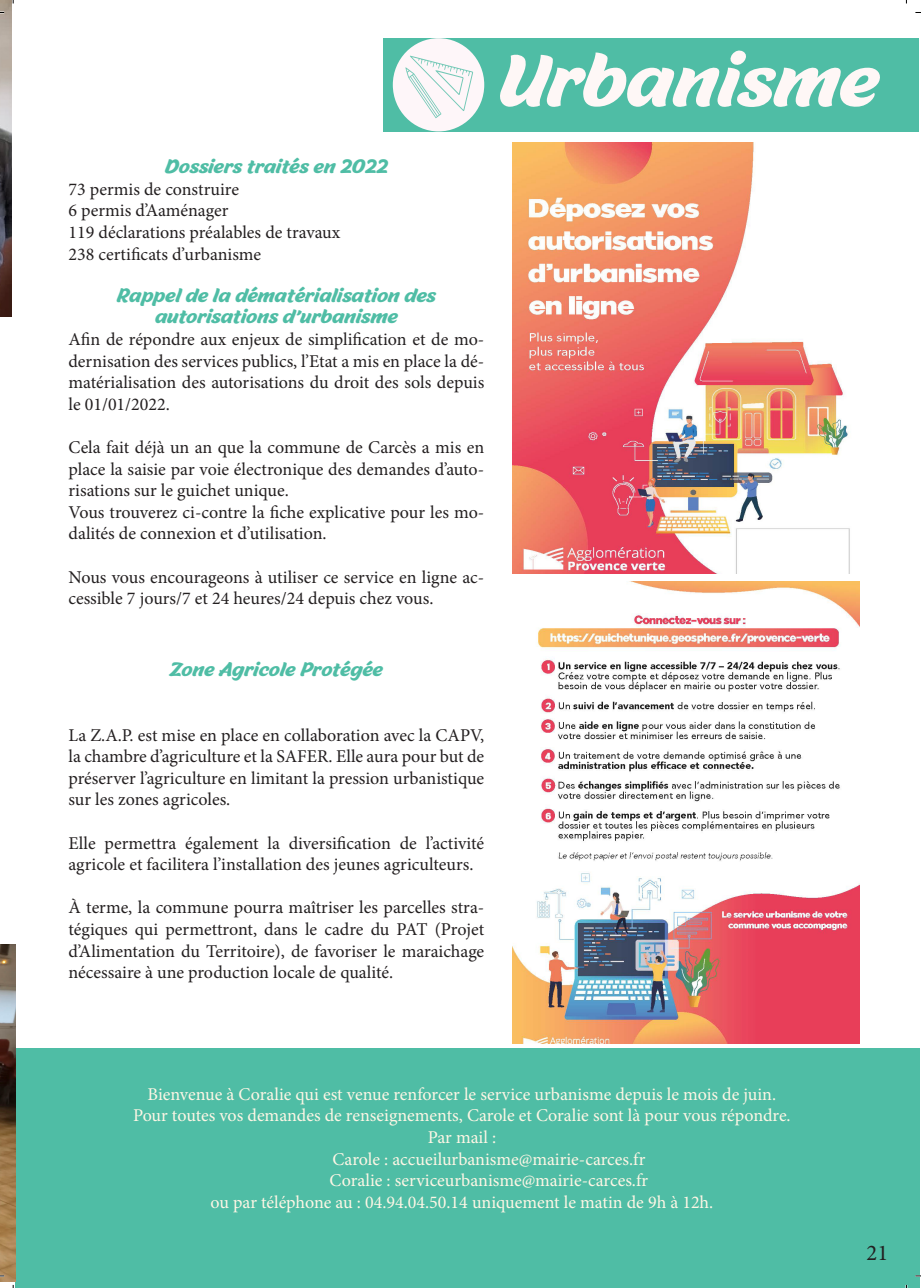
<style>
.page{position:relative;width:921px;height:1288px;background:#fff}
.page>*{position:absolute;margin:0;border:0;box-sizing:border-box;transform-origin:0 0}
.t1{font:75px "Malvie";color:#fef7f6}
.t2{font:22.5px "Minion Pro";color:#231f20}
.t3{font:19.5px "Malvie";color:#4fbda5}
.t4{font:18px/21.6px "Minion Pro";color:#231f20;text-align:justify}
.t5{font:18px "Minion Pro";color:#fef6e5}
</style>
<div class="page">
<div style="left:15px;top:1048px;width:904px;height:239px;background:#4fbda5"></div>
<img style="left:0;top:945px;width:15px;height:336px">
<img style="left:0;top:1px;width:11px;height:316px">
<div style="left:383px;top:38px;width:536px;height:93px;background:#4fbda5"></div>
<div style="left:393px;top:38px;width:91px;height:93px;background:#fef6f9;border-radius:50%"></div>
<svg style="left:405px;top:56px;width:68px;height:62px"></svg>
<img style="left:512px;top:142px;width:338px;height:431px">
<img style="left:512px;top:581px;width:347px;height:462px">
<p class="t1" style="left:498px;top:31px;width:381px">Urbanisme</p>
<p class="t3" style="left:165px;top:154px;width:224px">Dossiers traités en 2022</p>
<p class="t4" style="left:68px;top:178px;width:172px">73 permis de construire</p>
<p class="t4" style="left:68px;top:200px;width:161px">6 permis d’Aaménager</p>
<p class="t4" style="left:68px;top:222px;width:273px">119 déclarations préalables de travaux</p>
<p class="t4" style="left:68px;top:243px;width:194px">238 certificats d’urbanisme</p>
<p class="t3" style="left:117px;top:283px;width:320px">Rappel de la dématérialisation des</p>
<p class="t3" style="left:155px;top:304px;width:244px">autorisations d’urbanisme</p>
<p class="t4" style="left:68px;top:328px;width:417px">Afin de répondre aux enjeux de simplification et de mo&shy;dernisation des services publics, l’Etat a mis en place la dé&shy;matérialisation des autorisations du droit des sols depuis le 01/01/2022.</p>
<p class="t4" style="left:68px;top:436px;width:417px">Cela fait déjà un an que la commune de Carcès a mis en place la saisie par voie électronique des demandes d’auto&shy;risations sur le guichet unique.</p>
<p class="t4" style="left:68px;top:501px;width:417px">Vous trouverez ci-contre la fiche explicative pour les mo&shy;dalités de connexion et d’utilisation.</p>
<p class="t4" style="left:68px;top:566px;width:417px">Nous vous encourageons à utiliser ce service en ligne ac&shy;cessible 7 jours/7 et 24 heures/24 depuis chez vous.</p>
<p class="t3" style="left:170px;top:656px;width:214px">Zone Agricole Protégée</p>
<p class="t4" style="left:68px;top:724px;width:417px">La Z.A.P. est mise en place en collaboration avec la CAPV, la chambre d’agriculture et la SAFER. Elle aura pour but de préserver l’agriculture en limitant la pression urbanistique sur les zones agricoles.</p>
<p class="t4" style="left:68px;top:832px;width:417px">Elle permettra également la diversification de l’activité agricole et facilitera l’installation des jeunes agriculteurs.</p>
<p class="t4" style="left:68px;top:897px;width:417px">À terme, la commune pourra maîtriser les parcelles stra&shy;tégiques qui permettront, dans le cadre du PAT (Projet d’Alimentation du Territoire), de favoriser le maraichage nécessaire à une production locale de qualité.</p>
<p class="t5" style="left:148px;top:1081px;width:630px">Bienvenue à Coralie qui est venue renforcer le service urbanisme depuis le mois de juin.</p>
<p class="t5" style="left:133px;top:1103px;width:659px">Pour toutes vos demandes de renseignements, Carole et Coralie sont là pour vous répondre.</p>
<p class="t5" style="left:428px;top:1125px;width:70px">Par mail :</p>
<p class="t5" style="left:332px;top:1146px;width:314px">Carole : accueilurbanisme@mairie-carces.fr</p>
<p class="t5" style="left:330px;top:1168px;width:320px">Coralie : serviceurbanisme@mairie-carces.fr</p>
<p class="t5" style="left:210px;top:1189px;width:504px">ou par téléphone au : 04.94.04.50.14 uniquement le matin de 9h à 12h.</p>
<p class="t2" style="left:866px;top:1237px;width:23px">21</p>
</div>
